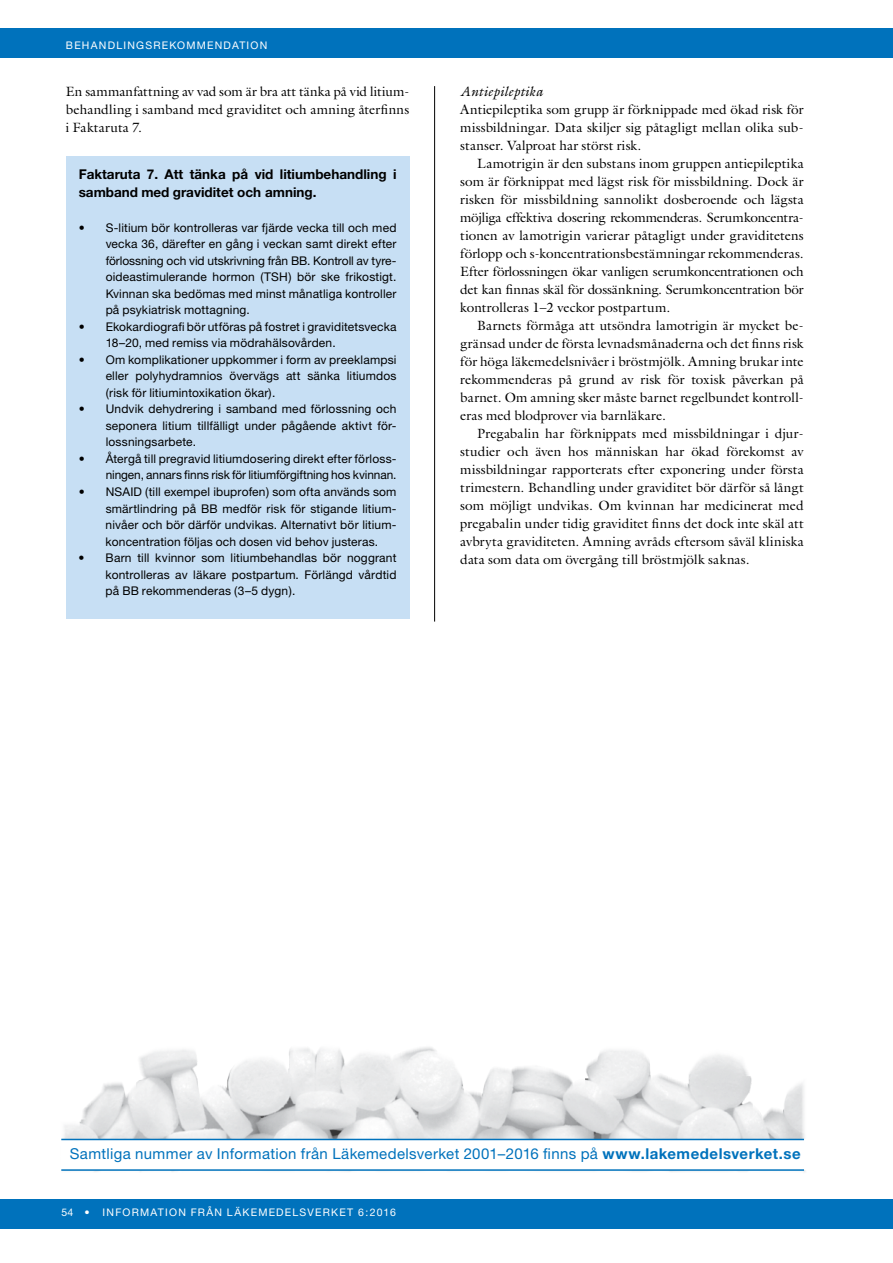
<style>
.page{position:relative;width:893px;height:1263px;background:#fff}
.page>*{position:absolute;margin:0;border:0;box-sizing:border-box;transform-origin:0 0}
.t1{font:15px "Helvetica Neue";letter-spacing:.025em;color:#0072bc}
.t2{font:13.5px/18px "Galliard LT";letter-spacing:.005em;color:#000;text-align:justify}
.t3{font:700 13.5px/18px "Helvetica Neue";color:#000}
.t4{font:italic 13.5px "Galliard LT";letter-spacing:.01em;color:#000}
.t5{font:12px/16.5px "Helvetica Neue";letter-spacing:.01em;color:#000;text-align:justify}
.t6{font:10.5px "Helvetica Neue";letter-spacing:.115em;color:#fff}
.s1{font-weight:700}
</style>
<div class="page">
<div style="left:0;top:1199px;width:893px;height:30px;background:#0072bc"></div>
<div style="left:0;top:28px;width:893px;height:30px;background:#0072bc"></div>
<img style="left:61px;top:1047px;width:745px;height:125px">
<div style="left:61px;top:1139px;width:752px;height:31px;background:#fff"></div>
<hr style="left:61px;top:1169px;width:743px;height:2px;background:#0072bc">
<hr style="left:61px;top:1139px;width:743px;height:1px;background:#0072bc">
<hr style="left:434px;top:86px;width:1px;height:535px;background:#000">
<div style="left:66px;top:156px;width:343px;height:462px;background:#c7dff4"></div>
<p class="t6" style="left:66px;top:39px;width:203px">BEHANDLINGSREKOMMENDATION</p>
<p class="t2" style="left:66px;top:82px;width:345px">En sammanfattning av vad som är bra att tänka på vid litium&shy;behandling i samband med graviditet och amning återfinns i Faktaruta 7.</p>
<p class="t3" style="left:79px;top:165px;width:319px">Faktaruta 7. Att tänka på vid litiumbehandling i samband med graviditet och amning.</p>
<p class="t5" style="left:106px;top:219px;width:292px;text-indent:-27px">• S-litium bör kontrolleras var fjärde vecka till och med vecka 36, därefter en gång i veckan samt direkt efter förlossning och vid utskrivning från BB. Kontroll av tyre&shy;oideastimulerande hormon (TSH) bör ske frikostigt.<br>Kvinnan ska bedömas med minst månatliga kontroller på psykiatrisk mottagning.</p>
<p class="t5" style="left:106px;top:318px;width:292px;text-indent:-27px">• Ekokardiografi bör utföras på fostret i graviditetsvecka<br>18–20, med remiss via mödrahälsovården.</p>
<p class="t5" style="left:106px;top:351px;width:292px;text-indent:-27px">• Om komplikationer uppkommer i form av preeklampsi eller polyhydramnios övervägs att sänka litiumdos (risk för litiumintoxikation ökar).</p>
<p class="t5" style="left:106px;top:401px;width:292px;text-indent:-27px">• Undvik dehydrering i samband med förlossning och seponera litium tillfälligt under pågående aktivt för&shy;lossningsarbete.</p>
<p class="t5" style="left:79px;top:450px;width:319px;text-align:right">• Återgå till pregravid litiumdosering direkt efter förloss&shy;ningen, annars finns risk för litiumförgiftning hos kvinnan.</p>
<p class="t5" style="left:106px;top:483px;width:292px;text-indent:-27px">• NSAID (till exempel ibuprofen) som ofta används som smärtlindring på BB medför risk för stigande litium&shy;nivåer och bör därför undvikas. Alternativt bör litium&shy;koncentration följas och dosen vid behov justeras.</p>
<p class="t5" style="left:106px;top:549px;width:292px;text-indent:-27px">• Barn till kvinnor som litiumbehandlas bör noggrant kontrolleras av läkare postpartum. Förlängd vårdtid på BB rekommenderas (3–5 dygn).</p>
<p class="t4" style="left:460px;top:83px;width:84px">Antiepileptika</p>
<p class="t2" style="left:460px;top:100px;width:345px">Antiepileptika som grupp är förknippade med ökad risk för missbildningar. Data skiljer sig påtagligt mellan olika sub&shy;stanser. Valproat har störst risk.</p>
<p class="t2" style="left:460px;top:154px;width:345px;text-indent:17px">Lamotrigin är den substans inom gruppen antiepileptika som är förknippat med lägst risk för missbildning. Dock är risken för missbildning sannolikt dosberoende och lägsta möjliga effektiva dosering rekommenderas. Serumkoncentra&shy;tionen av lamotrigin varierar påtagligt under graviditetens förlopp och s-koncentrationsbestämningar rekommenderas.<br>Efter förlossningen ökar vanligen serumkoncentrationen och det kan finnas skäl för dossänkning. Serumkoncentration bör kontrolleras 1–2 veckor postpartum.</p>
<p class="t2" style="left:460px;top:316px;width:345px;text-indent:17px">Barnets förmåga att utsöndra lamotrigin är mycket be&shy;gränsad under de första levnadsmånaderna och det finns risk för höga läkemedelsnivåer i bröstmjölk. Amning brukar inte rekommenderas på grund av risk för toxisk påverkan på barnet. Om amning sker måste barnet regelbundet kontroll&shy;eras med blodprover via barnläkare.</p>
<p class="t2" style="left:460px;top:424px;width:345px;text-align:left;text-indent:17px">Pregabalin har förknippats med missbildningar i djur&shy;studier och även hos människan har ökad förekomst av missbildningar rapporterats efter exponering under första trimestern. Behandling under graviditet bör därför så långt som möjligt undvikas. Om kvinnan har medicinerat med pregabalin under tidig graviditet finns det dock inte skäl att avbryta graviditeten. Amning avråds eftersom såväl kliniska data som data om övergång till bröstmjölk saknas.</p>
<p class="t1" style="left:70px;top:1145px;width:732px">Samtliga nummer av Information från Läkemedelsverket 2001–2016 finns på <span class="s1">www.lakemedelsverket.se</span></p>
<p class="t6" style="left:61px;top:1206px;width:336px">54 • INFORMATION FRÅN LÄKEMEDELSVERKET 6:2016</p>
</div>
